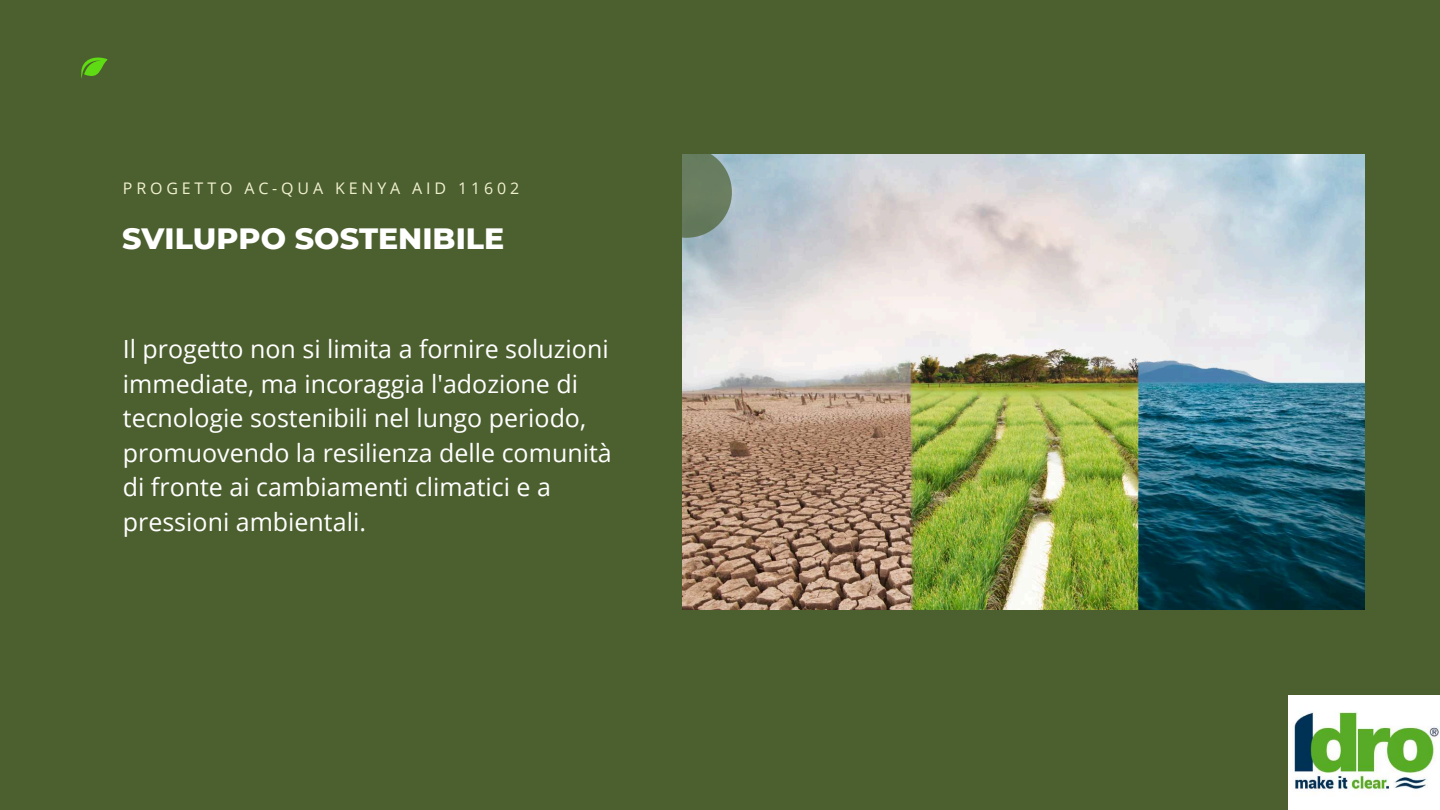
<style>
.page{position:relative;width:1440px;height:810px;background:#4c5f2f}
.page>*{position:absolute;margin:0;border:0;box-sizing:border-box;transform-origin:0 0}
.t1{font:800 30px "Montserrat";color:#fff}
.t2{font:25px/34.5px "Open Sans";color:#fff}
.t3{font:16px "Open Sans";letter-spacing:.24em;color:#f0f1cf}
</style>
<div class="page">
<svg style="left:81px;top:57px;width:26px;height:21px"></svg>
<img style="left:683px;top:155px;width:682px;height:454px">
<svg style="left:641px;top:147px;width:91px;height:91px"></svg>
<img style="left:1289px;top:696px;width:151px;height:114px">
<p class="t3" style="left:123px;top:177px;width:398px">PROGETTO AC-QUA KENYA AID 11602</p>
<p class="t1" style="left:122px;top:220px;width:384px">SVILUPPO SOSTENIBILE</p>
<p class="t2" style="left:123px;top:331px;width:490px">Il progetto non si limita a fornire soluzioni immediate, ma incoraggia l'adozione di tecnologie sostenibili nel lungo periodo, promuovendo la resilienza delle comunità di fronte ai cambiamenti climatici e a pressioni ambientali.</p>
</div>
